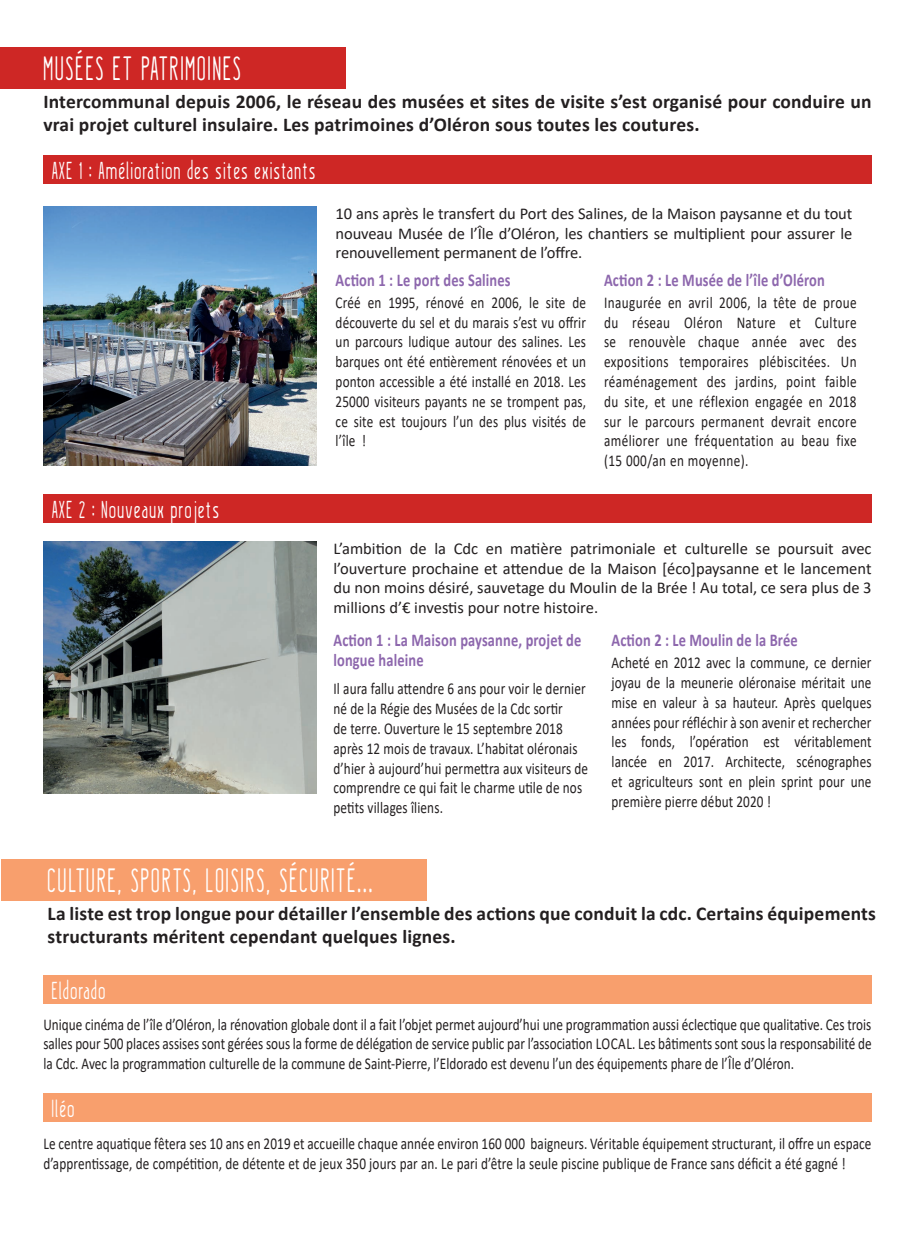
<style>
.page{position:relative;width:915px;height:1234px;background:#fff}
.page>*{position:absolute;margin:0;border:0;box-sizing:border-box;transform-origin:0 0}
.t1{font:33px "Kraftstoff";letter-spacing:.08em;color:#fff;scale:.8 1}
.t2{font:24px "Kraftstoff";letter-spacing:.08em;color:#fff;scale:.8 1}
.t3{font:700 19.5px/23.4px "Calibri";letter-spacing:.01em;color:#231f20}
.t4{font:700 18px/19.8px "Calibri";letter-spacing:.01em;color:#8d67ad;scale:.8 1}
.t5{font:16.5px/19.8px "Calibri";letter-spacing:.01em;color:#231f20;text-align:justify;scale:.8 1}
.t6{font:16.5px/19.8px "Calibri";letter-spacing:.01em;color:#231f20;text-align:justify}
</style>
<div class="page">
<div style="left:1px;top:858px;width:425px;height:42px;background:#f89f6d"></div>
<div style="left:43px;top:974px;width:828px;height:29px;background:#f89f6d"></div>
<div style="left:43px;top:1092px;width:828px;height:29px;background:#f89f6d"></div>
<div style="left:0;top:47px;width:345px;height:42px;background:#ce2725"></div>
<div style="left:43px;top:155px;width:828px;height:28px;background:#ce2725"></div>
<div style="left:43px;top:494px;width:828px;height:29px;background:#ce2725"></div>
<img style="left:43px;top:206px;width:273px;height:260px">
<img style="left:43px;top:541px;width:273px;height:252px">
<h1 class="t1" style="left:43px;top:48px;width:248px">MUSÉES ET PATRIMOINES</h1>
<p class="t3" style="left:43px;top:89px;width:829px">Intercommunal depuis 2006, le réseau des musées et sites de visite s’est organisé pour conduire un vrai projet culturel insulaire. Les patrimoines d’Oléron sous toutes les coutures.</p>
<h2 class="t2" style="left:52px;top:155px;width:330px">AXE 1 : Amélioration des sites existants</h2>
<p class="t6" style="left:335px;top:203px;width:518px">10 ans après le transfert du Port des Salines, de la Maison paysanne et du tout nouveau Musée de l’Île d’Oléron, les chantiers se multiplient pour assurer le renouvellement permanent de l’offre.</p>
<h2 class="t2" style="left:52px;top:495px;width:210px">AXE 2 : Nouveaux projets</h2>
<p class="t4" style="left:335px;top:270px;width:220px">Action 1 : Le port des Salines</p>
<p class="t5" style="left:335px;top:292px;width:314px">Créé en 1995, rénové en 2006, le site de découverte du sel et du marais s’est vu offrir un parcours ludique autour des salines. Les barques ont été entièrement rénovées et un ponton accessible a été installé en 2018. Les 25000 visiteurs payants ne se trompent pas, ce site est toujours l’un des plus visités de l’île !</p>
<p class="t4" style="left:604px;top:270px;width:277px">Action 2 : Le Musée de l’île d’Oléron</p>
<p class="t5" style="left:604px;top:292px;width:317px">Inaugurée en avril 2006, la tête de proue du réseau Oléron Nature et Culture se renouvèle chaque année avec des expositions temporaires plébiscitées. Un réaménagement des jardins, point faible du site, et une réflexion engagée en 2018 sur le parcours permanent devrait encore améliorer une fréquentation au beau fixe (15 000/an en moyenne).</p>
<p class="t6" style="left:333px;top:538px;width:539px">L’ambition de la Cdc en matière patrimoniale et culturelle se poursuit avec l’ouverture prochaine et attendue de la Maison [éco]paysanne et le lancement du non moins désiré, sauvetage du Moulin de la Brée ! Au total, ce sera plus de 3 millions d’€ investis pour notre histoire.</p>
<p class="t4" style="left:333px;top:630px;width:311px">Action 1 : La Maison paysanne, projet de longue haleine</p>
<p class="t5" style="left:333px;top:678px;width:320px;text-align:left">Il aura fallu attendre 6 ans pour voir le dernier né de la Régie des Musées de la Cdc sortir<br>de terre. Ouverture le 15 septembre 2018 après 12 mois de travaux. L’habitat oléronais d’hier à aujourd’hui permettra aux visiteurs de comprendre ce qui fait le charme utile de nos petits villages îliens.</p>
<p class="t4" style="left:611px;top:630px;width:234px">Action 2 : Le Moulin de la Brée</p>
<p class="t5" style="left:611px;top:652px;width:326px">Acheté en 2012 avec la commune, ce dernier joyau de la meunerie oléronaise méritait une mise en valeur à sa hauteur. Après quelques années pour réfléchir à son avenir et rechercher les fonds, l’opération est véritablement lancée en 2017. Architecte, scénographes et agriculteurs sont en plein sprint pour une première pierre début 2020 !</p>
<h1 class="t1" style="left:48px;top:859px;width:407px">CULTURE, SPORTS, LOISIRS, SÉCURITÉ...</h1>
<p class="t3" style="left:48px;top:901px;width:829px">La liste est trop longue pour détailler l’ensemble des actions que conduit la cdc. Certains équipements structurants méritent cependant quelques lignes.</p>
<h2 class="t2" style="left:52px;top:975px;width:68px">Eldorado</h2>
<p class="t5" style="left:43px;top:1013px;width:1036px">Unique cinéma de l’île d’Oléron, la rénovation globale dont il a fait l’objet permet aujourd’hui une programmation aussi éclectique que qualitative. Ces trois salles pour 500 places assises sont gérées sous la forme de délégation de service public par l’association LOCAL. Les bâtiments sont sous la responsabilité de la Cdc. Avec la programmation culturelle de la commune de Saint-Pierre, l’Eldorado est devenu l’un des équipements phare de l’Île d’Oléron.</p>
<h2 class="t2" style="left:52px;top:1093px;width:29px">Iléo</h2>
<p class="t5" style="left:43px;top:1132px;width:1036px">Le centre aquatique fêtera ses 10 ans en 2019 et accueille chaque année environ 160 000 baigneurs. Véritable équipement structurant, il offre un espace d’apprentissage, de compétition, de détente et de jeux 350 jours par an. Le pari d’être la seule piscine publique de France sans déficit a été gagné !</p>
</div>
